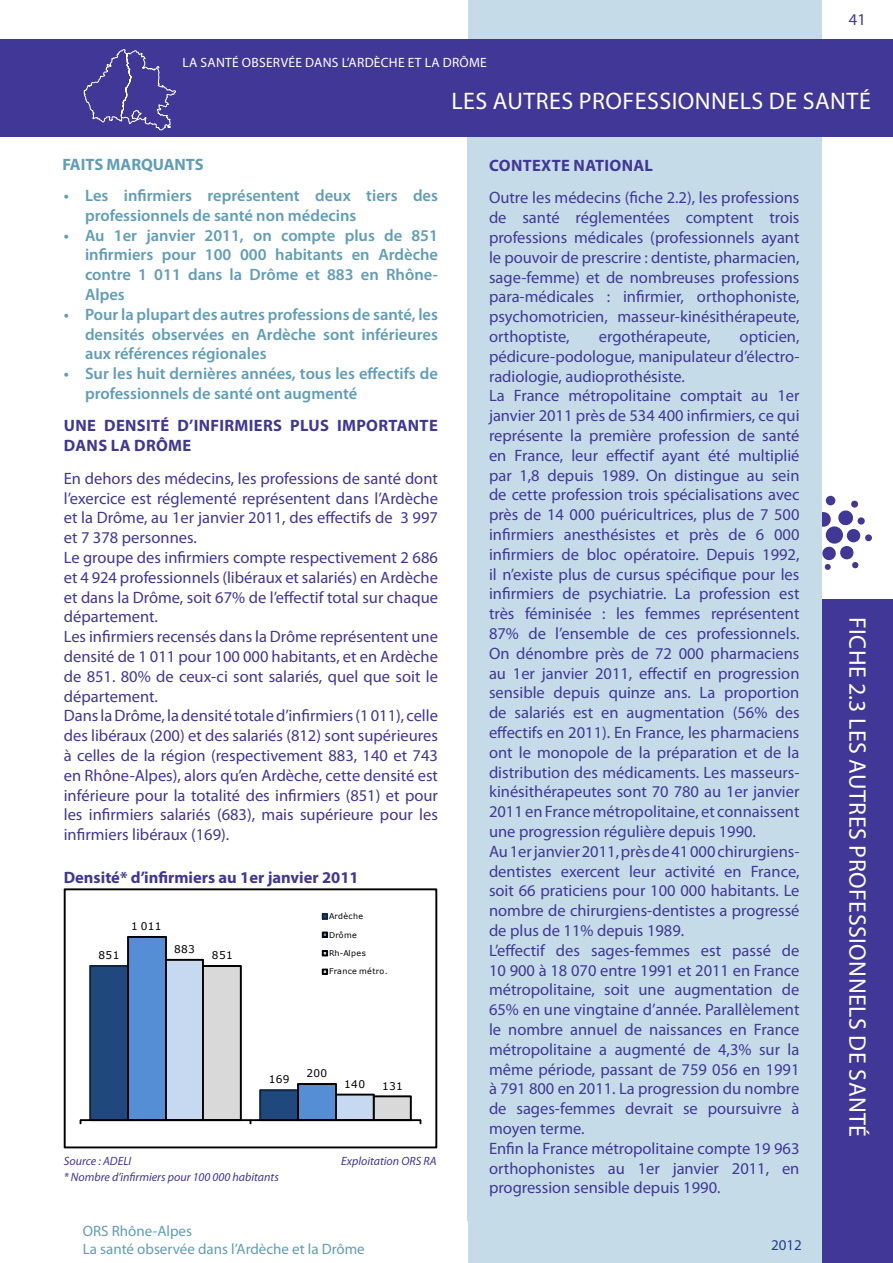
<style>
.page{position:relative;width:893px;height:1263px;background:#fff}
.page>*{position:absolute;margin:0;border:0;box-sizing:border-box;transform-origin:0 0}
.Titre_sommaire{font:24px "Myriad Pro";letter-spacing:.02em;color:#fff}
.Titre_fiche{font:24px "Myriad Pro";color:#fff}
.t1{font:16.5px/19.8px "Myriad Pro";color:#413796;text-align:justify}
.Faits_marquants{font:600 16.5px/19.8px "Myriad Pro";color:#609db7}
.Titre{font:700 16.5px "Myriad Pro";letter-spacing:.02em;color:#413796}
.Titre_Graph_Tab{font:700 16.5px "Myriad Pro";color:#413796}
.t2{font:700 16.5px "Myriad Pro";color:#609db7}
.Bas_de_page{font:15px "Myriad Pro";color:#609db7}
.Num_fiche{font:15px "Myriad Pro";color:#253f8e}
.t3{font:13.5px "Myriad Pro";letter-spacing:.02em;color:#fff}
.Sources{font:italic 12px "Myriad Pro";color:#413796}
.t4{font:10.5px "Verdana";letter-spacing:.03em;color:#000}
.t5{font:7.95px "Verdana";letter-spacing:.035em;color:#000}
</style>
<div class="page">
<div style="left:820px;top:600px;width:73px;height:663px;background:#413796"></div>
<div style="left:865px;top:534px;width:7px;height:7px;background:#413796;border-radius:50%"></div>
<div style="left:858px;top:517px;width:7px;height:8px;background:#413796;border-radius:50%"></div>
<div style="left:826px;top:496px;width:9px;height:9px;background:#413796;border-radius:50%"></div>
<svg style="left:821px;top:500px;width:38px;height:70px"></svg>
<div style="left:468px;top:0;width:353px;height:1263px;background:#c5dce8"></div>
<div style="left:0;top:40px;width:893px;height:97px;background:#413796"></div>
<svg style="left:84px;top:49px;width:92px;height:81px"></svg>
<svg style="left:64px;top:889px;width:373px;height:259px"></svg>
<p class="t1" style="left:849px;top:9px;width:18px">41</p>
<p class="t3" style="left:183px;top:54px;width:306px">La santé observée dans l’ardèche et la Drôme</p>
<p class="Titre_fiche" style="left:451px;top:86px;width:56px">LES AUTRES</p>
<p class="Titre_fiche" style="left:579px;top:86px;width:15px">PRO</p>
<p class="Titre_fiche" style="left:623px;top:86px;width:26px">FESSIONNE</p>
<p class="Titre_fiche" style="left:740px;top:86px;width:78px">LSDE SANT</p>
<p class="Titre_fiche" style="left:859px;top:86px;width:13px">é</p>
<p class="t2" style="left:62px;top:154px;width:143px">FAITS MARQUANTS</p>
<p class="Faits_marquants" style="left:85px;top:185px;width:354px;text-indent:-21px">• Les infirmiers représentent deux tiers des professionnels de santé non médecins</p>
<p class="Faits_marquants" style="left:85px;top:225px;width:354px;text-align:justify;text-indent:-21px">• Au 1er janvier 2011, on compte plus de 851 infirmiers pour 100 000 habitants en Ardèche contre 1 011 dans la Drôme et 883 en Rhône-Alpes</p>
<p class="Faits_marquants" style="left:85px;top:304px;width:354px;text-align:justify;text-indent:-21px">• Pour la plupart des autres professions de santé, les densités observées en Ardèche sont inférieures aux références régionales</p>
<p class="Faits_marquants" style="left:85px;top:363px;width:354px;text-indent:-21px">• Sur les huit dernières années, tous les effectifs de professionnels de santé ont augmenté</p>
<p class="Titre" style="left:64px;top:415px;width:71px">UNE DENSIT</p>
<p class="Titre" style="left:161px;top:415px;width:43px">É D’INFIRMI</p>
<p class="Titre" style="left:254px;top:415px;width:136px">ERS PLUS IMPORTANT</p>
<p class="Titre" style="left:429px;top:415px;width:10px">E</p>
<p class="Titre" style="left:64px;top:435px;width:23px">DANS</p>
<p class="Titre" style="left:111px;top:435px;width:82px">LA DRÔME</p>
<p class="t1" style="left:64px;top:468px;width:376px">En dehors des médecins, les professions de santé dont l’exercice est réglementé représentent dans l’Ardèche et la Drôme, au 1er janvier 2011, des effectifs de 3 997 et 7 378 personnes.</p>
<p class="t1" style="left:64px;top:547px;width:376px">Le groupe des infirmiers compte respectivement 2 686 et 4 924 professionnels (libéraux et salariés) en Ardèche et dans la Drôme, soit 67% de l’effectif total sur chaque département.</p>
<p class="t1" style="left:64px;top:626px;width:376px">Les infirmiers recensés dans la Drôme représentent une densité de 1 011 pour 100 000 habitants, et en Ardèche de 851. 80% de ceux-ci sont salariés, quel que soit le département.</p>
<p class="t1" style="left:64px;top:706px;width:376px">Dans la Drôme, la densité totale d’infirmiers (1 011), celle des libéraux (200) et des salariés (812) sont supérieures à celles de la région (respectivement 883, 140 et 743 en Rhône-Alpes), alors qu’en Ardèche, cette densité est inférieure pour la totalité des infirmiers (851) et pour les infirmiers salariés (683), mais supérieure pour les infirmiers libéraux (169).</p>
<p class="Titre_Graph_Tab" style="left:64px;top:867px;width:296px">DENSITÉ* D’INFIRMIERS AU 1ER JANVIER 2011</p>
<p class="t4" style="left:99px;top:948px;width:22px">851</p>
<p class="t4" style="left:131px;top:919px;width:32px">1 011</p>
<p class="t4" style="left:174px;top:942px;width:22px">883</p>
<p class="t4" style="left:212px;top:948px;width:22px">851</p>
<p class="t5" style="left:329px;top:911px;width:35px">Ardèche</p>
<p class="t5" style="left:329px;top:929px;width:29px">Drôme</p>
<p class="t5" style="left:329px;top:948px;width:38px">Rh-Alpes</p>
<p class="t5" style="left:329px;top:966px;width:60px">France métro.</p>
<p class="t4" style="left:269px;top:1072px;width:22px">169</p>
<p class="t4" style="left:306px;top:1066px;width:22px">200</p>
<p class="t4" style="left:344px;top:1077px;width:22px">140</p>
<p class="t4" style="left:382px;top:1079px;width:22px">131</p>
<p class="Sources" style="left:64px;top:1153px;width:69px">Source : ADELI</p>
<p class="Sources" style="left:341px;top:1153px;width:97px">Exploitation ORS RA</p>
<p class="Sources" style="left:64px;top:1169px;width:217px">* Nombre d’infirmiers pour 100 000 habitants</p>
<p class="Titre" style="left:489px;top:154px;width:94px">CONTEXTE NATI</p>
<p class="Titre" style="left:609px;top:154px;width:45px">ONAL</p>
<p class="t1" style="left:489px;top:188px;width:312px">Outre les médecins (fiche 2.2), les professions de santé réglementées comptent trois professions médicales (professionnels ayant le pouvoir de prescrire : dentiste, pharmacien, sage-femme) et de nombreuses professions para-médicales : infirmier, orthophoniste, psychomotricien, masseur-kinésithérapeute, orthoptiste,</p>
<p class="t1" style="left:599px;top:326px;width:113px">ergothérapeute,</p>
<p class="t1" style="left:489px;top:326px;width:312px;text-indent:251px">opticien, pédicure-podologue, manipulateur d’électro&shy;radiologie, audioprothésiste.</p>
<p class="t1" style="left:489px;top:386px;width:312px">La France métropolitaine comptait au 1er janvier 2011 près de 534 400 infirmiers, ce qui représente la première profession de santé en France, leur effectif ayant été multiplié par 1,8 depuis 1989. On distingue au sein de cette profession trois spécialisations avec près de 14 000 puéricultrices, plus de 7 500 infirmiers anesthésistes et près de 6 000 infirmiers de bloc opératoire. Depuis 1992, il n’existe plus de cursus spécifique pour les infirmiers de psychiatrie. La profession est très féminisée : les femmes représentent 87% de l’ensemble de ces professionnels.<br>On dénombre près de 72 000 pharmaciens au 1er janvier 2011, effectif en progression sensible depuis quinze ans. La proportion de salariés est en augmentation (56% des effectifs en 2011). En France, les pharmaciens ont le monopole de la préparation et de la distribution des médicaments. Les masseurs&shy;kinésithérapeutes sont 70 780 au 1er janvier 2011 en France métropolitaine, et connaissent une progression régulière depuis 1990.</p>
<p class="t1" style="left:489px;top:841px;width:312px">Au 1er janvier 2011, près de 41 000 chirurgiens&shy;dentistes exercent leur activité en France, soit 66 praticiens pour 100 000 habitants. Le nombre de chirurgiens-dentistes a progressé de plus de 11% depuis 1989.</p>
<p class="t1" style="left:489px;top:940px;width:312px">L’effectif des sages-femmes est passé de 10 900 à 18 070 entre 1991 et 2011 en France métropolitaine, soit une augmentation de 65% en une vingtaine d’année. Parallèlement le nombre annuel de naissances en France métropolitaine a augmenté de 4,3% sur la même période, passant de 759 056 en 1991 à 791 800 en 2011. La progression du nombre de sages-femmes devrait se poursuivre à moyen terme.</p>
<p class="t1" style="left:489px;top:1138px;width:312px">Enfin la France métropolitaine compte 19 963 orthophonistes au 1er janvier 2011, en progression sensible depuis 1990.</p>
<p class="Bas_de_page" style="left:83px;top:1222px;width:10px">ORS</p>
<p class="Bas_de_page" style="left:112px;top:1222px;width:82px">Rhône-Alpes</p>
<p class="Bas_de_page" style="left:83px;top:1240px;width:284px">La santé observée dans l’Ardèche et la Drôme</p>
<p class="Num_fiche" style="left:771px;top:1236px;width:32px">2012</p>
<p class="Titre_sommaire" style="left:872px;top:617px;width:522px;rotate:90deg">Fiche 2.3 Les autres professionnels de santé</p>
</div>
